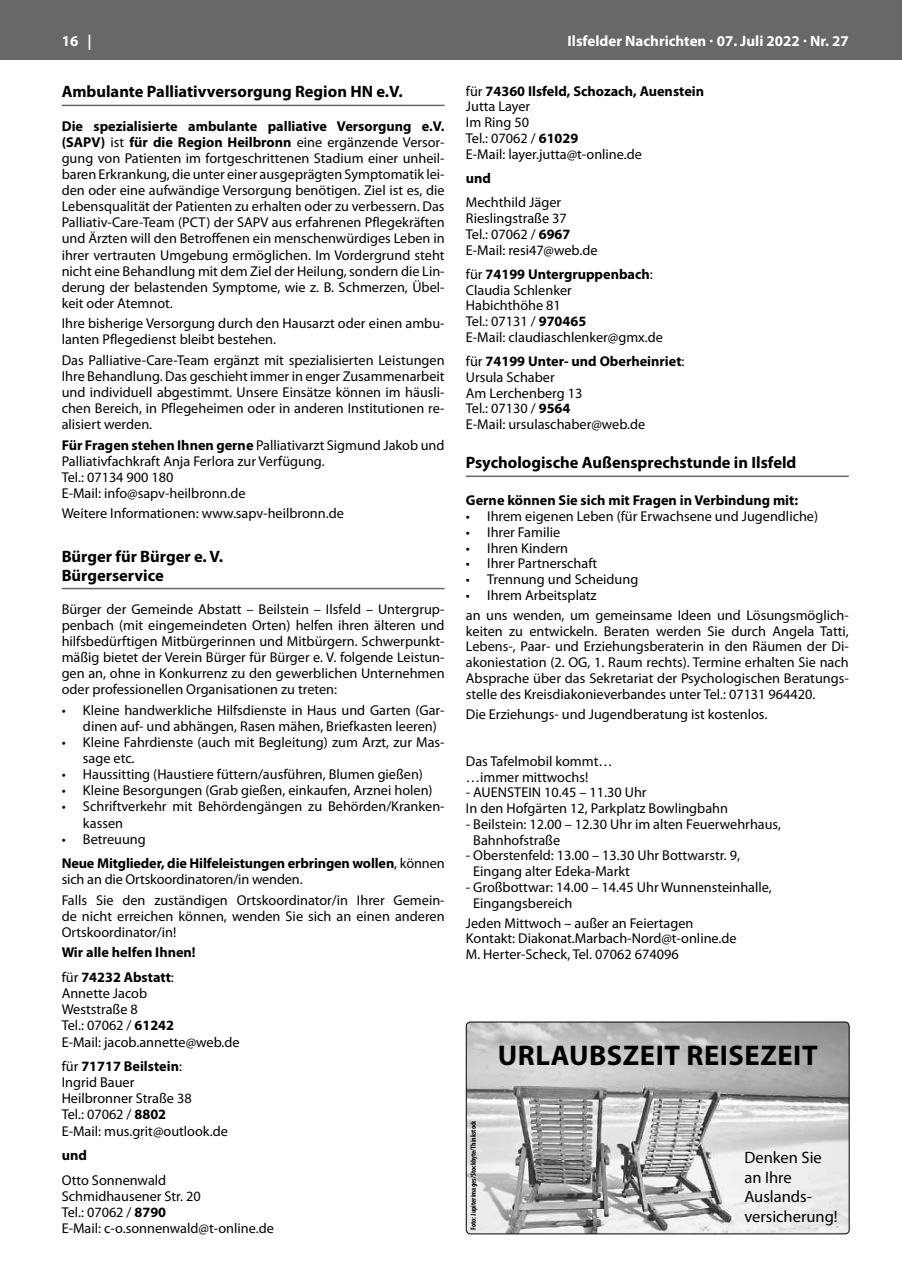
<style>
.page{position:relative;width:902px;height:1280px;background:#fff}
.page>*{position:absolute;margin:0;border:0;box-sizing:border-box;transform-origin:0 0}
.t1{font:700 28.5px "Myriad Pro";letter-spacing:.02em;color:#000}
.t2{font:700 16.5px/18.3px "Myriad Pro";color:#000}
.t3{font:16.5px/19.5px "Myriad Pro";color:#000}
.t4{font:700 15px "Myriad Pro";color:#fff}
.t5{font:14.25px/16px "Myriad Pro";color:#000}
.t6{font:700 14.25px/24.6px "Myriad Pro";color:#000}
.t7{font:700 condensed 7.5px "Myriad Pro";color:#000}
.s1{font-weight:700}
.s2{font-weight:400}
</style>
<div class="page">
<div style="left:0;top:0;width:901px;height:60px;background:#676867"></div>
<hr style="left:62px;top:105px;width:382px;height:1px;background:#676867">
<hr style="left:62px;top:588px;width:382px;height:1px;background:#676867">
<hr style="left:466px;top:475px;width:382px;height:2px;background:#676867">
<img style="left:466px;top:1022px;width:383px;height:212px">
<div style="left:466px;top:1022px;width:383px;height:212px;border:1px solid #000;border-radius:4px"></div>
<p class="t4" style="left:62px;top:31px;width:31px">16 |</p>
<p class="t4" style="left:567px;top:31px;width:283px">Ilsfelder Nachrichten · 07. Juli 2022 · Nr. 27</p>
<p class="t2" style="left:62px;top:82px;width:342px">Ambulante Palliativversorgung Region HN e.V.</p>
<p class="t5" style="left:62px;top:118px;width:384px;text-align:justify"><span class="s1">Die spezialisierte ambulante palliative Versorgung e.V. (SAPV)</span> ist <span class="s1">für die Region Heilbronn</span> eine ergänzende Versor&shy;gung von Patienten im fortgeschrittenen Stadium einer unheil&shy;baren Erkrankung, die unter einer ausgeprägten Symptomatik lei&shy;den oder eine aufwändige Versorgung benötigen. Ziel ist es, die Lebensqualität der Patienten zu erhalten oder zu verbessern. Das Palliativ-Care-Team (PCT) der SAPV aus erfahrenen Pflegekräften und Ärzten will den Betroffenen ein menschenwürdiges Leben in ihrer vertrauten Umgebung ermöglichen. Im Vordergrund steht nicht eine Behandlung mit dem Ziel der Heilung, sondern die Lin&shy;derung der belastenden Symptome, wie z. B. Schmerzen, Übel&shy;keit oder Atemnot.</p>
<p class="t5" style="left:62px;top:315px;width:384px">Ihre bisherige Versorgung durch den Hausarzt oder einen ambu&shy;lanten Pflegedienst bleibt bestehen.</p>
<p class="t5" style="left:62px;top:352px;width:384px;text-align:justify">Das Palliative-Care-Team ergänzt mit spezialisierten Leistungen Ihre Behandlung. Das geschieht immer in enger Zusammenarbeit und individuell abgestimmt. Unsere Einsätze können im häusli&shy;chen Bereich, in Pflegeheimen oder in anderen Institutionen re&shy;alisiert werden.</p>
<p class="t5" style="left:62px;top:437px;width:384px"><span class="s1">Für Fragen stehen Ihnen gerne</span> Palliativarzt Sigmund Jakob und Palliativfachkraft Anja Ferlora zur Verfügung.<br>Tel.: 07134 900 180<br>E-Mail: info@sapv-heilbronn.de</p>
<p class="t5" style="left:62px;top:505px;width:284px">Weitere Informationen: www.sapv-heilbronn.de</p>
<p class="t2" style="left:62px;top:547px;width:163px">Bürger für Bürger e. V.<br>Bürgerservice</p>
<p class="t5" style="left:62px;top:601px;width:384px;text-align:justify">Bürger der Gemeinde Abstatt – Beilstein – Ilsfeld – Untergrup&shy;penbach (mit eingemeindeten Orten) helfen ihren älteren und hilfsbedürftigen Mitbürgerinnen und Mitbürgern. Schwerpunkt&shy;mäßig bietet der Verein Bürger für Bürger e. V. folgende Leistun&shy;gen an, ohne in Konkurrenz zu den gewerblichen Unternehmen oder professionellen Organisationen zu treten:</p>
<p class="t5" style="left:83px;top:702px;width:363px;text-indent:-21px">• Kleine handwerkliche Hilfsdienste in Haus und Garten (Gar&shy;dinen auf- und abhängen, Rasen mähen, Briefkasten leeren)</p>
<p class="t5" style="left:83px;top:734px;width:363px;text-indent:-21px">• Kleine Fahrdienste (auch mit Begleitung) zum Arzt, zur Mas&shy;sage etc.</p>
<p class="t5" style="left:62px;top:766px;width:363px">• Haussitting (Haustiere füttern/ausführen, Blumen gießen)</p>
<p class="t5" style="left:62px;top:782px;width:372px">• Kleine Besorgungen (Grab gießen, einkaufen, Arznei holen)</p>
<p class="t5" style="left:83px;top:798px;width:363px;text-indent:-21px">• Schriftverkehr mit Behördengängen zu Behörden/Kranken&shy;kassen</p>
<p class="t6" style="left:62px;top:826px;width:384px"><span class="s2">• Betreuung<br></span>Neue Mitglieder, die Hilfeleistungen erbringen wollen<span class="s2">, können</span></p>
<p class="t5" style="left:62px;top:869px;width:384px;line-height:20.4px">sich an die Ortskoordinatoren/in wenden.<br>Falls Sie den zuständigen Ortskoordinator/in Ihrer Gemein-</p>
<p class="t5" style="left:62px;top:908px;width:384px">de nicht erreichen können, wenden Sie sich an einen anderen<br>Ortskoordinator/in!</p>
<p class="t6" style="left:62px;top:940px;width:135px">Wir alle helfen Ihnen! <span class="s2">für</span> 74232 Abstatt<span class="s2">:</span></p>
<p class="t5" style="left:62px;top:985px;width:179px">Annette Jacob<br>Weststraße 8<br>Tel.: 07062 / <span class="s1">61242<br></span>E-Mail: jacob.annette@web.de</p>
<p class="t5" style="left:62px;top:1058px;width:168px">für <span class="s1">71717 Beilstein</span>:<br>Ingrid Bauer<br>Heilbronner Straße 38<br>Tel.: 07062 / <span class="s1">8802<br></span>E-Mail: mus.grit@outlook.de</p>
<p class="t6" style="left:62px;top:1143px;width:27px">und</p>
<p class="t5" style="left:62px;top:1172px;width:214px">Otto Sonnenwald<br>Schmidhausener Str. 20<br>Tel.: 07062 / <span class="s1">8790<br></span>E-Mail: c-o.sonnenwald@t-online.de</p>
<p class="t5" style="left:466px;top:83px;width:240px">für <span class="s1">74360 Ilsfeld, Schozach, Auenstein<br></span>Jutta Layer<br>Im Ring 50<br>Tel.: 07062 / <span class="s1">61029<br></span>E-Mail: layer.jutta@t-online.de</p>
<p class="t6" style="left:466px;top:165px;width:27px">und</p>
<p class="t5" style="left:466px;top:194px;width:133px">Mechthild Jäger<br>Rieslingstraße 37<br>Tel.: 07062 / <span class="s1">6967<br></span>E-Mail: resi47@web.de</p>
<p class="t5" style="left:466px;top:266px;width:198px">für <span class="s1">74199 Untergruppenbach</span>:<br>Claudia Schlenker<br>Habichthöhe 81<br>Tel.: 07131 / <span class="s1">970465<br></span>E-Mail: claudiaschlenker@gmx.de</p>
<p class="t5" style="left:466px;top:353px;width:220px">für <span class="s1">74199 Unter- und Oberheinriet</span>:<br>Ursula Schaber<br>Am Lerchenberg 13<br>Tel.: 07130 / <span class="s1">9564<br></span>E-Mail: ursulaschaber@web.de</p>
<p class="t2" style="left:466px;top:453px;width:332px">Psychologische Außensprechstunde in Ilsfeld</p>
<p class="t6" style="left:466px;top:488px;width:334px">Gerne können Sie sich mit Fragen in Verbindung mit:</p>
<p class="t5" style="left:466px;top:508px;width:354px">• Ihrem eigenen Leben (für Erwachsene und Jugendliche)</p>
<p class="t5" style="left:466px;top:524px;width:96px">• Ihrer Familie</p>
<p class="t5" style="left:466px;top:539px;width:104px">• Ihren Kindern</p>
<p class="t5" style="left:466px;top:555px;width:133px">• Ihrer Partnerschaft</p>
<p class="t5" style="left:466px;top:571px;width:174px">• Trennung und Scheidung</p>
<p class="t5" style="left:466px;top:585px;width:384px;line-height:20px">• Ihrem Arbeitsplatz<br>an uns wenden, um gemeinsame Ideen und Lösungsmöglich-</p>
<p class="t5" style="left:466px;top:623px;width:384px;text-align:justify">keiten zu entwickeln. Beraten werden Sie durch Angela Tatti, Lebens-, Paar- und Erziehungsberaterin in den Räumen der Di&shy;akoniestation (2. OG, 1. Raum rechts). Termine erhalten Sie nach Absprache über das Sekretariat der Psychologischen Beratungs&shy;stelle des Kreisdiakonieverbandes unter Tel.: 07131 964420.</p>
<p class="t5" style="left:466px;top:705px;width:303px">Die Erziehungs- und Jugendberatung ist kostenlos.</p>
<p class="t5" style="left:466px;top:753px;width:148px">Das Tafelmobil kommt… …immer mittwochs!</p>
<p class="t5" style="left:466px;top:784px;width:264px">- AUENSTEIN 10.45 – 11.30 Uhr<br>In den Hofgärten 12, Parkplatz Bowlingbahn</p>
<p class="t5" style="left:473px;top:816px;width:309px;text-indent:-7px">- Beilstein: 12.00 – 12.30 Uhr im alten Feuerwehrhaus,<br>Bahnhofstraße</p>
<p class="t5" style="left:473px;top:847px;width:268px;text-indent:-7px">- Oberstenfeld: 13.00 – 13.30 Uhr Bottwarstr. 9,<br>Eingang alter Edeka-Markt</p>
<p class="t5" style="left:473px;top:879px;width:300px;text-indent:-7px">- Großbottwar: 14.00 – 14.45 Uhr Wunnensteinhalle,<br>Eingangsbereich</p>
<p class="t5" style="left:466px;top:915px;width:272px">Jeden Mittwoch – außer an Feiertagen<br>Kontakt: Diakonat.Marbach-Nord@t-online.de<br>M. Herter-Scheck, Tel. 07062 674096</p>
<h1 class="t1" style="left:497px;top:1036px;width:321px">URLAUBSZEIT REISEZEIT</h1>
<p class="t7" style="left:469px;top:1230px;width:111px;rotate:-90deg">Foto: Jupiterimages/Stockbyte/Thinkstock</p>
<p class="t3" style="left:744px;top:1148px;width:95px">Denken Sie an Ihre<br>Auslands&shy;versicherung!</p>
</div>
